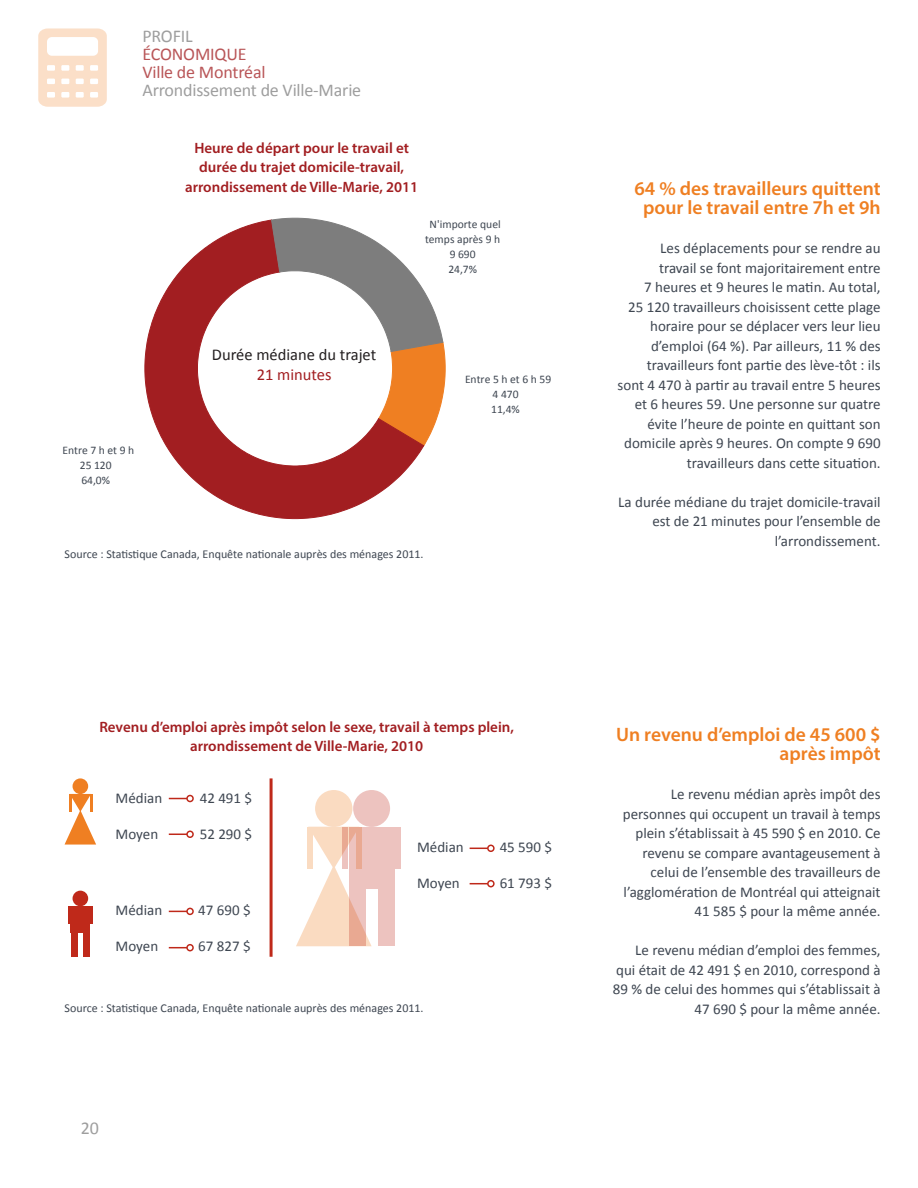
<style>
.page{position:relative;width:918px;height:1188px;background:#fff}
.page>*{position:absolute;margin:0;border:0;box-sizing:border-box;transform-origin:0 0}
.Exergue{font:600 19.5px/19.5px "Myriad Pro";color:#ef7f22;text-align:center}
.t1{font:18px "Calibri";letter-spacing:-.01em;color:#9e9e9e}
.t2{font:18px/18px "Calibri";letter-spacing:-.01em;color:#b95658}
.t3{font:16.5px "Calibri";color:#231f20}
.t4{font:16.5px "Calibri";color:#a21e21}
.Texte_normal{font:15px/19.5px "Calibri";color:#3e4651;text-align:right}
.Titre_graphique__tab{font:600 15px "Myriad Pro";color:#a21e21}
.Source{font:12px "Calibri";color:#3e4651}
.t5{font:11.55px/14.9px "Calibri";color:#3e4651;text-align:center}
</style>
<div class="page">
<svg style="left:38px;top:28px;width:69px;height:79px"></svg>
<div style="left:315px;top:790px;width:37px;height:37px;background:#fadbc1;border-radius:50%"></div>
<svg style="left:296px;top:827px;width:76px;height:119px"></svg>
<div style="left:307px;top:827px;width:6px;height:42px;background:#fadbc1"></div>
<div style="left:353px;top:790px;width:37px;height:37px;background:#edc3bf;border-radius:50%"></div>
<svg style="left:349px;top:827px;width:45px;height:61px;background:#ecbfb9"></svg>
<svg style="left:349px;top:889px;width:16px;height:57px"></svg>
<div style="left:378px;top:889px;width:16px;height:57px;background:#edc3bf"></div>
<svg style="left:342px;top:827px;width:6px;height:42px"></svg>
<div style="left:395px;top:827px;width:6px;height:42px;background:#edc3bf"></div>
<div style="left:73px;top:778px;width:15px;height:16px;background:#ef7f22;border-radius:50%"></div>
<svg style="left:65px;top:794px;width:31px;height:51px"></svg>
<div style="left:73px;top:891px;width:15px;height:15px;background:#bf291a;border-radius:50%"></div>
<div style="left:71px;top:906px;width:19px;height:26px;background:#bf291a"></div>
<div style="left:71px;top:932px;width:7px;height:25px;background:#bf291a"></div>
<div style="left:83px;top:932px;width:7px;height:25px;background:#bf291a"></div>
<svg style="left:68px;top:906px;width:2px;height:18px"></svg>
<hr style="left:90px;top:906px;width:3px;height:18px;background:#bf291a">
<hr style="left:270px;top:778px;width:3px;height:179px;background:#bf291a">
<svg style="left:169px;top:798px;width:17px;height:1px"></svg>
<div style="left:186px;top:795px;width:8px;height:7px;border:2px solid #bf291a;border-radius:50%"></div>
<svg style="left:169px;top:834px;width:17px;height:1px"></svg>
<div style="left:186px;top:831px;width:8px;height:7px;border:2px solid #bf291a;border-radius:50%"></div>
<svg style="left:169px;top:911px;width:17px;height:1px"></svg>
<div style="left:186px;top:908px;width:8px;height:7px;border:2px solid #bf291a;border-radius:50%"></div>
<svg style="left:169px;top:947px;width:17px;height:1px"></svg>
<div style="left:186px;top:944px;width:8px;height:7px;border:2px solid #bf291a;border-radius:50%"></div>
<svg style="left:470px;top:848px;width:17px;height:1px"></svg>
<div style="left:487px;top:845px;width:8px;height:7px;border:2px solid #bf291a;border-radius:50%"></div>
<svg style="left:470px;top:883px;width:17px;height:1px"></svg>
<div style="left:487px;top:880px;width:8px;height:7px;border:2px solid #bf291a;border-radius:50%"></div>
<svg style="left:144px;top:219px;width:280px;height:300px"></svg>
<svg style="left:271px;top:217px;width:175px;height:230px"></svg>
<p class="t1" style="left:142px;top:25px;width:52px">PROFIL</p>
<p class="t2" style="left:142px;top:45px;width:125px">ÉCONOMIQUE<br>Ville de Montréal</p>
<p class="t1" style="left:142px;top:79px;width:220px">Arrondissement de Ville-Marie</p>
<p class="t5" style="left:62px;top:443px;width:73px">Entre 7 h et 9 h<br>25 120<br>64,0%</p>
<p class="Titre_graphique__tab" style="left:194px;top:138px;width:216px">Heure de départ pour le travail et</p>
<p class="Titre_graphique__tab" style="left:199px;top:158px;width:206px">durée du trajet domicile-travail,</p>
<p class="Titre_graphique__tab" style="left:185px;top:177px;width:235px">arrondissement de Ville-Marie, 2011</p>
<p class="t5" style="left:425px;top:217px;width:77px">N'importe quel temps après 9 h<br>9 690<br>24,7%</p>
<p class="t3" style="left:212px;top:345px;width:166px">Durée médiane du trajet</p>
<p class="t4" style="left:257px;top:364px;width:76px">21 minutes</p>
<p class="t5" style="left:465px;top:372px;width:88px">Entre 5 h et 6 h 59<br>4 470<br>11,4%</p>
<p class="Source" style="left:65px;top:547px;width:361px">Source : Statistique Canada, Enquête nationale auprès des ménages 2011.</p>
<p class="Exergue" style="left:635px;top:178px;width:248px">64 % des travailleurs quittent pour le travail entre 7h et 9h</p>
<p class="Texte_normal" style="left:618px;top:238px;width:265px">Les déplacements pour se rendre au<br>travail se font majoritairement entre<br>7 heures et 9 heures le matin. Au total,<br>25 120 travailleurs choisissent cette plage horaire pour se déplacer vers leur lieu d’emploi (64 %). Par ailleurs, 11 % des travailleurs font partie des lève-tôt : ils sont 4 470 à partir au travail entre 5 heures et 6 heures 59. Une personne sur quatre évite l’heure de pointe en quittant son domicile après 9 heures. On compte 9 690 travailleurs dans cette situation.</p>
<p class="Texte_normal" style="left:618px;top:492px;width:264px">La durée médiane du trajet domicile-travail est de 21 minutes pour l’ensemble de l’arrondissement.</p>
<p class="Titre_graphique__tab" style="left:99px;top:717px;width:416px">Revenu d’emploi après impôt selon le sexe, travail à temps plein,</p>
<p class="Titre_graphique__tab" style="left:190px;top:736px;width:235px">arrondissement de Ville-Marie, 2010</p>
<p class="Texte_normal" style="left:116px;top:788px;width:48px">Médian</p>
<p class="Texte_normal" style="left:200px;top:788px;width:54px">42 491 $</p>
<p class="Texte_normal" style="left:116px;top:824px;width:44px">Moyen</p>
<p class="Texte_normal" style="left:200px;top:824px;width:54px">52 290 $</p>
<p class="Texte_normal" style="left:417px;top:837px;width:48px">Médian</p>
<p class="Texte_normal" style="left:500px;top:837px;width:54px">45 590 $</p>
<p class="Texte_normal" style="left:417px;top:873px;width:44px">Moyen</p>
<p class="Texte_normal" style="left:500px;top:873px;width:54px">61 793 $</p>
<p class="Texte_normal" style="left:116px;top:901px;width:48px">Médian</p>
<p class="Texte_normal" style="left:198px;top:901px;width:54px">47 690 $</p>
<p class="Texte_normal" style="left:116px;top:937px;width:44px">Moyen</p>
<p class="Texte_normal" style="left:198px;top:937px;width:54px">67 827 $</p>
<p class="Source" style="left:65px;top:1000px;width:361px">Source : Statistique Canada, Enquête nationale auprès des ménages 2011.</p>
<p class="t1" style="left:81px;top:1117px;width:20px">20</p>
<p class="Exergue" style="left:616px;top:724px;width:266px;text-align:right">Un revenu d’emploi de 45 600 $ après impôt</p>
<p class="Texte_normal" style="left:623px;top:784px;width:259px">Le revenu médian après impôt des personnes qui occupent un travail à temps plein s’établissait à 45 590 $ en 2010. Ce revenu se compare avantageusement à celui de l’ensemble des travailleurs de l’agglomération de Montréal qui atteignait 41 585 $ pour la même année.</p>
<p class="Texte_normal" style="left:613px;top:940px;width:269px">Le revenu médian d’emploi des femmes, qui était de 42 491 $ en 2010, correspond à 89 % de celui des hommes qui s’établissait à 47 690 $ pour la même année.</p>
</div>
